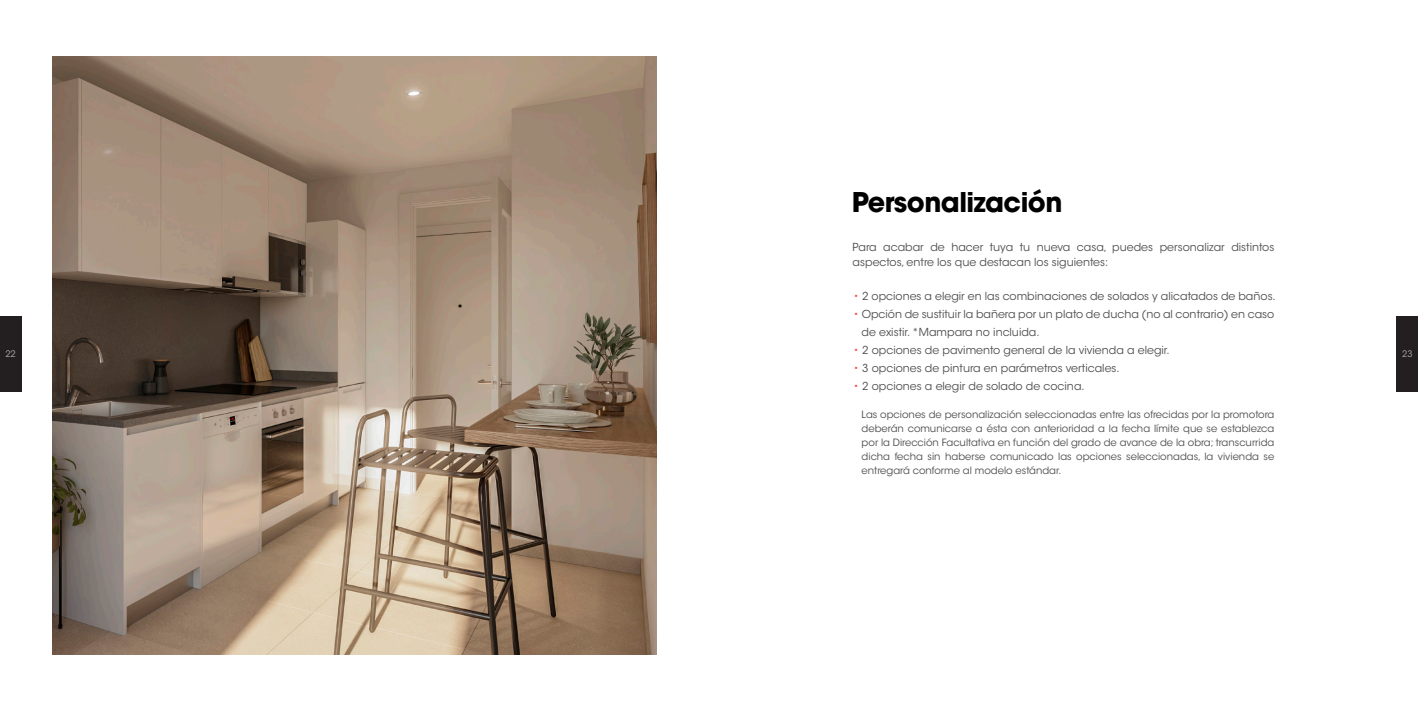
<style>
.page{position:relative;width:1418px;height:709px;background:#fff}
.page>*{position:absolute;margin:0;border:0;box-sizing:border-box;transform-origin:0 0}
.t1{font:700 27px "ITC Avant Garde Std";letter-spacing:-.02em;color:#000}
.t2{font:11px/14px "ITC Avant Garde Std";color:#4b4c4d}
.t3{font:10px/14px "ITC Avant Garde Std";color:#4b4c4d;text-align:justify}
.t4{font:9px "ITC Avant Garde Std";color:#a8a9ad}
.s1{color:#f05c5e}
</style>
<div class="page">
<div style="left:0;top:317px;width:21px;height:75px;background:#231f20"></div>
<div style="left:1396px;top:317px;width:21px;height:75px;background:#231f20"></div>
<img style="left:53px;top:57px;width:603px;height:597px">
<h1 class="t1" style="left:851px;top:184px;width:212px">Personalización</h1>
<p class="t2" style="left:852px;top:241px;width:423px">Para acabar de hacer tuya tu nueva casa, puedes personalizar distintos aspectos, entre los que destacan los siguientes:</p>
<p class="t2" style="left:853px;top:289px;width:423px"><span class="s1">•</span> 2 opciones a elegir en las combinaciones de solados y alicatados de baños.</p>
<p class="t2" style="left:861px;top:305px;width:414px;line-height:18px;text-indent:-8px"><span class="s1">•</span> Opción de sustituir la bañera por un plato de ducha (no al contrario) en caso de existir. *Mampara no incluida.</p>
<p class="t2" style="left:853px;top:343px;width:317px"><span class="s1">•</span> 2 opciones de pavimento general de la vivienda a elegir.</p>
<p class="t2" style="left:853px;top:361px;width:267px"><span class="s1">•</span> 3 opciones de pintura en parámetros verticales.</p>
<p class="t2" style="left:853px;top:379px;width:232px"><span class="s1">•</span> 2 opciones a elegir de solado de cocina.</p>
<p class="t3" style="left:861px;top:407px;width:414px">Las opciones de personalización seleccionadas entre las ofrecidas por la promotora deberán comunicarse a ésta con anterioridad a la fecha límite que se establezca por la Dirección Facultativa en función del grado de avance de la obra; transcurrida dicha fecha sin haberse comunicado las opciones seleccionadas, la vivienda se entregará conforme al modelo estándar.</p>
<p class="t4" style="left:5px;top:348px;width:12px">22</p>
<p class="t4" style="left:1402px;top:348px;width:12px">23</p>
</div>
